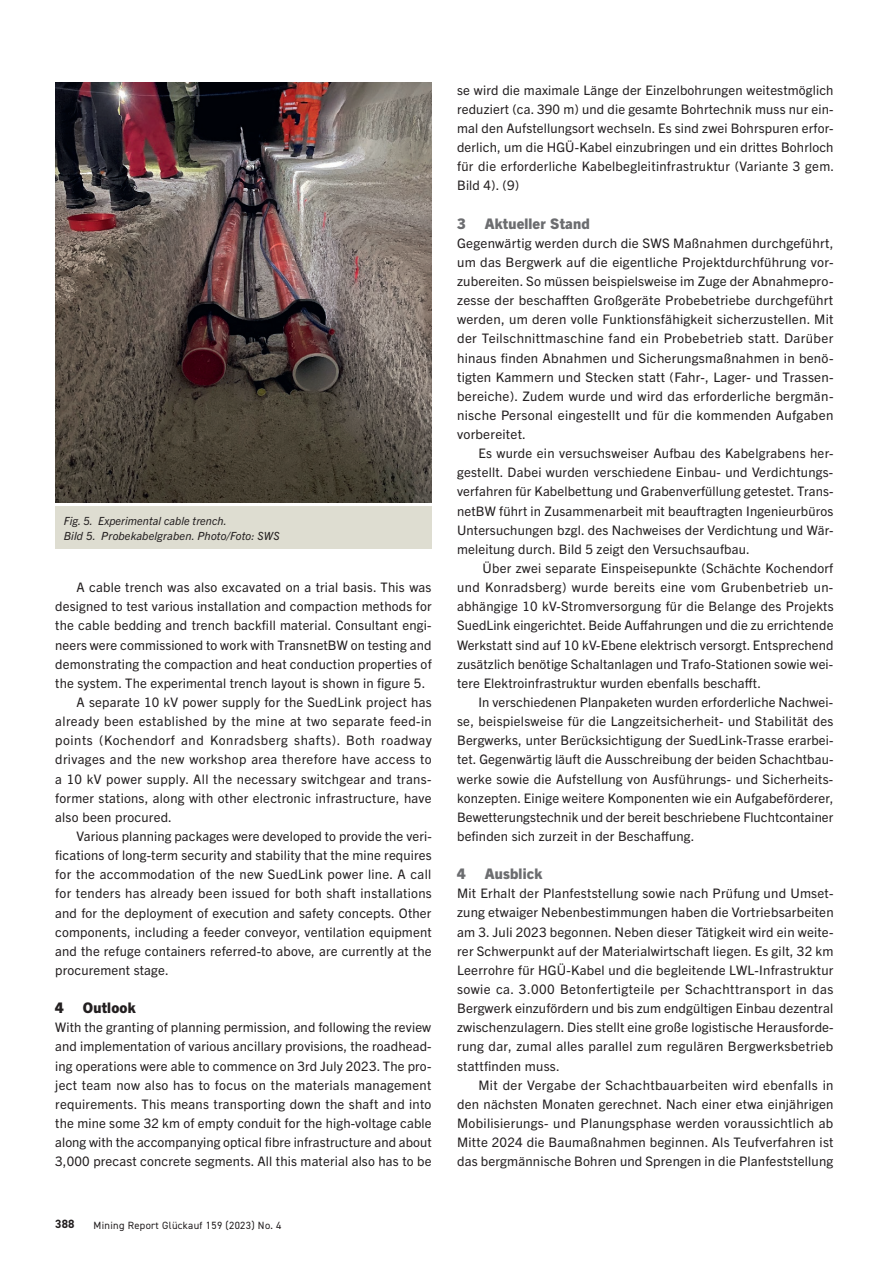
<style>
.page{position:relative;width:893px;height:1263px;background:#fff}
.page>*{position:absolute;margin:0;border:0;box-sizing:border-box;transform-origin:0 0}
.t1{font:800 14.7px "Trade Gothic Next LT Pro";letter-spacing:.01em;color:#6c6d70}
.t2{font:800 14.7px "Trade Gothic Next LT Pro";letter-spacing:.01em;color:#231f20}
.t3{font:13.2px/19.2px "Trade Gothic Next LT Pro";letter-spacing:.01em;color:#231f20;text-align:justify}
.t4{font:13.2px "Trade Gothic Next LT Pro";letter-spacing:.03em;color:#231f20}
.t5{font:13.2px "Trade Gothic Next LT Pro";letter-spacing:.04em;color:#231f20}
.t6{font:700 12px "DIN2014";color:#231f20}
.t7{font:italic 11.25px/15px "Trade Gothic Next LT Pro";letter-spacing:.01em;color:#231f20}
.t8{font:10.5px "DIN2014";letter-spacing:.03em;color:#231f20}
</style>
<div class="page">
<img style="left:55px;top:83px;width:377px;height:419px">
<div style="left:55px;top:506px;width:377px;height:43px;background:#deddd1"></div>
<p class="t7" style="left:64px;top:512px;width:217px">Fig. 5. Experimental cable trench.<br>Bild 5. Probekabelgraben. Photo/Foto: SWS</p>
<p class="t3" style="left:77px;top:577px;width:356px">A cable trench was also excavated on a trial basis. This was</p>
<p class="t3" style="left:55px;top:596px;width:378px">designed to test various installation and compaction methods for</p>
<p class="t3" style="left:55px;top:615px;width:378px">the cable bedding and trench backfill material. Consultant engi-</p>
<p class="t3" style="left:55px;top:634px;width:378px">neers were commissioned to work with TransnetBW on testing and</p>
<p class="t3" style="left:55px;top:653px;width:378px">demonstrating the compaction and heat conduction properties of</p>
<p class="t3" style="left:55px;top:672px;width:372px">the system. The experimental trench layout is shown in figure 5.</p>
<p class="t3" style="left:77px;top:692px;width:357px">A separate 10 kV power supply for the SuedLink project has</p>
<p class="t4" style="left:55px;top:712px;width:378px">already been established by the mine at two separate feed-in</p>
<p class="t5" style="left:55px;top:731px;width:378px">points (Kochendorf and Konradsberg shafts). Both roadway</p>
<p class="t4" style="left:55px;top:750px;width:378px">drivages and the new workshop area therefore have access to</p>
<p class="t3" style="left:55px;top:768px;width:378px">a 10 kV power supply. All the necessary switchgear and trans-</p>
<p class="t3" style="left:55px;top:787px;width:378px">former stations, along with other electronic infrastructure, have</p>
<p class="t3" style="left:55px;top:806px;width:118px">also been procured.</p>
<p class="t3" style="left:77px;top:826px;width:357px">Various planning packages were developed to provide the veri-</p>
<p class="t3" style="left:55px;top:845px;width:378px">fications of long-term security and stability that the mine requires</p>
<p class="t3" style="left:55px;top:864px;width:378px">for the accommodation of the new SuedLink power line. A call</p>
<p class="t3" style="left:55px;top:883px;width:378px">for tenders has already been issued for both shaft installations</p>
<p class="t3" style="left:55px;top:902px;width:378px">and for the deployment of execution and safety concepts. Other</p>
<p class="t3" style="left:55px;top:921px;width:378px">components, including a feeder conveyor, ventilation equipment</p>
<p class="t3" style="left:55px;top:940px;width:378px">and the refuge containers referred-to above, are currently at the</p>
<p class="t3" style="left:55px;top:960px;width:115px">procurement stage.</p>
<p class="t2" style="left:55px;top:997px;width:10px">4</p>
<p class="t2" style="left:83px;top:997px;width:54px">Outlook</p>
<p class="t3" style="left:55px;top:1017px;width:378px">With the granting of planning permission, and following the review and implementation of various ancillary provisions, the roadhead&shy;ing operations were able to commence on 3rd July 2023. The pro&shy;ject team now also has to focus on the materials management requirements. This means transporting down the shaft and into the mine some 32 km of empty conduit for the high-voltage cable along with the accompanying optical fibre infrastructure and about 3,000 precast concrete segments. All this material also has to be</p>
<p class="t6" style="left:55px;top:1216px;width:21px">388</p>
<p class="t8" style="left:94px;top:1218px;width:189px">Mining Report Glückauf 159 (2023) No. 4</p>
<p class="t3" style="left:457px;top:79px;width:379px">se wird die maximale Länge der Einzelbohrungen weitestmöglich reduziert (ca. 390 m) und die gesamte Bohrtechnik muss nur ein&shy;mal den Aufstellungsort wechseln. Es sind zwei Bohrspuren erfor&shy;derlich, um die HGÜ-Kabel einzubringen und ein drittes Bohrloch für die erforderliche Kabelbegleitinfrastruktur (Variante 3 gem.<br>Bild 4). (9)</p>
<p class="t1" style="left:457px;top:213px;width:10px">3</p>
<p class="t1" style="left:485px;top:213px;width:107px">Aktueller Stand</p>
<p class="t3" style="left:457px;top:232px;width:378px">Gegenwärtig werden durch die SWS Maßnahmen durchgeführt, um das Bergwerk auf die eigentliche Projektdurchführung vor&shy;zubereiten. So müssen beispielsweise im Zuge der Abnahmepro&shy;zesse der beschafften Großgeräte Probebetriebe durchgeführt werden, um deren volle Funktionsfähigkeit sicherzustellen. Mit der Teilschnittmaschine fand ein Probebetrieb statt. Darüber hinaus finden Abnahmen und Sicherungsmaßnahmen in benö&shy;tigten Kammern und Stecken statt (Fahr-, Lager- und Trassen&shy;bereiche). Zudem wurde und wird das erforderliche bergmän&shy;nische Personal eingestellt und für die kommenden Aufgaben vorbereitet.</p>
<p class="t3" style="left:457px;top:443px;width:378px;text-indent:21px">Es wurde ein versuchsweiser Aufbau des Kabelgrabens her&shy;gestellt. Dabei wurden verschiedene Einbau- und Verdichtungs&shy;verfahren für Kabelbettung und Grabenverfüllung getestet. Trans&shy;netBW führt in Zusammenarbeit mit beauftragten Ingenieurbüros Untersuchungen bzgl. des Nachweises der Verdichtung und Wär&shy;meleitung durch. Bild 5 zeigt den Versuchsaufbau.</p>
<p class="t3" style="left:457px;top:558px;width:378px;text-indent:25px">Über zwei separate Einspeisepunkte (Schächte Kochendorf und Konradsberg) wurde bereits eine vom Grubenbetrieb un&shy;abhängige 10 kV-Stromversorgung für die Belange des Projekts SuedLink eingerichtet. Beide Auffahrungen und die zu errichtende Werkstatt sind auf 10 kV-Ebene elektrisch versorgt. Entsprechend zusätzlich benötige Schaltanlagen und Trafo-Stationen sowie wei&shy;tere Elektroinfrastruktur wurden ebenfalls beschafft.</p>
<p class="t3" style="left:457px;top:692px;width:378px;text-indent:21px">In verschiedenen Planpaketen wurden erforderliche Nachwei&shy;se, beispielsweise für die Langzeitsicherheit- und Stabilität des Bergwerks, unter Berücksichtigung der SuedLink-Trasse erarbei&shy;tet. Gegenwärtig läuft die Ausschreibung der beiden Schachtbau&shy;werke sowie die Aufstellung von Ausführungs- und Sicherheits&shy;konzepten. Einige weitere Komponenten wie ein Aufgabeförderer, Bewetterungstechnik und der bereit beschriebene Fluchtcontainer befinden sich zurzeit in der Beschaffung.</p>
<p class="t1" style="left:457px;top:864px;width:10px">4</p>
<p class="t1" style="left:485px;top:864px;width:59px">Ausblick</p>
<p class="t3" style="left:457px;top:883px;width:378px">Mit Erhalt der Planfeststellung sowie nach Prüfung und Umset&shy;zung etwaiger Nebenbestimmungen haben die Vortriebsarbeiten am 3. Juli 2023 begonnen. Neben dieser Tätigkeit wird ein weite&shy;rer Schwerpunkt auf der Materialwirtschaft liegen. Es gilt, 32 km Leerrohre für HGÜ-Kabel und die begleitende LWL-Infrastruktur sowie ca. 3.000 Betonfertigteile per Schachttransport in das Bergwerk einzufördern und bis zum endgültigen Einbau dezentral zwischenzulagern. Dies stellt eine große logistische Herausforde&shy;rung dar, zumal alles parallel zum regulären Bergwerksbetrieb stattfinden muss.</p>
<p class="t3" style="left:457px;top:1074px;width:378px;text-indent:21px">Mit der Vergabe der Schachtbauarbeiten wird ebenfalls in den nächsten Monaten gerechnet. Nach einer etwa einjährigen Mobilisierungs- und Planungsphase werden voraussichtlich ab Mitte 2024 die Baumaßnahmen beginnen. Als Teufverfahren ist das bergmännische Bohren und Sprengen in die Planfeststellung</p>
</div>
